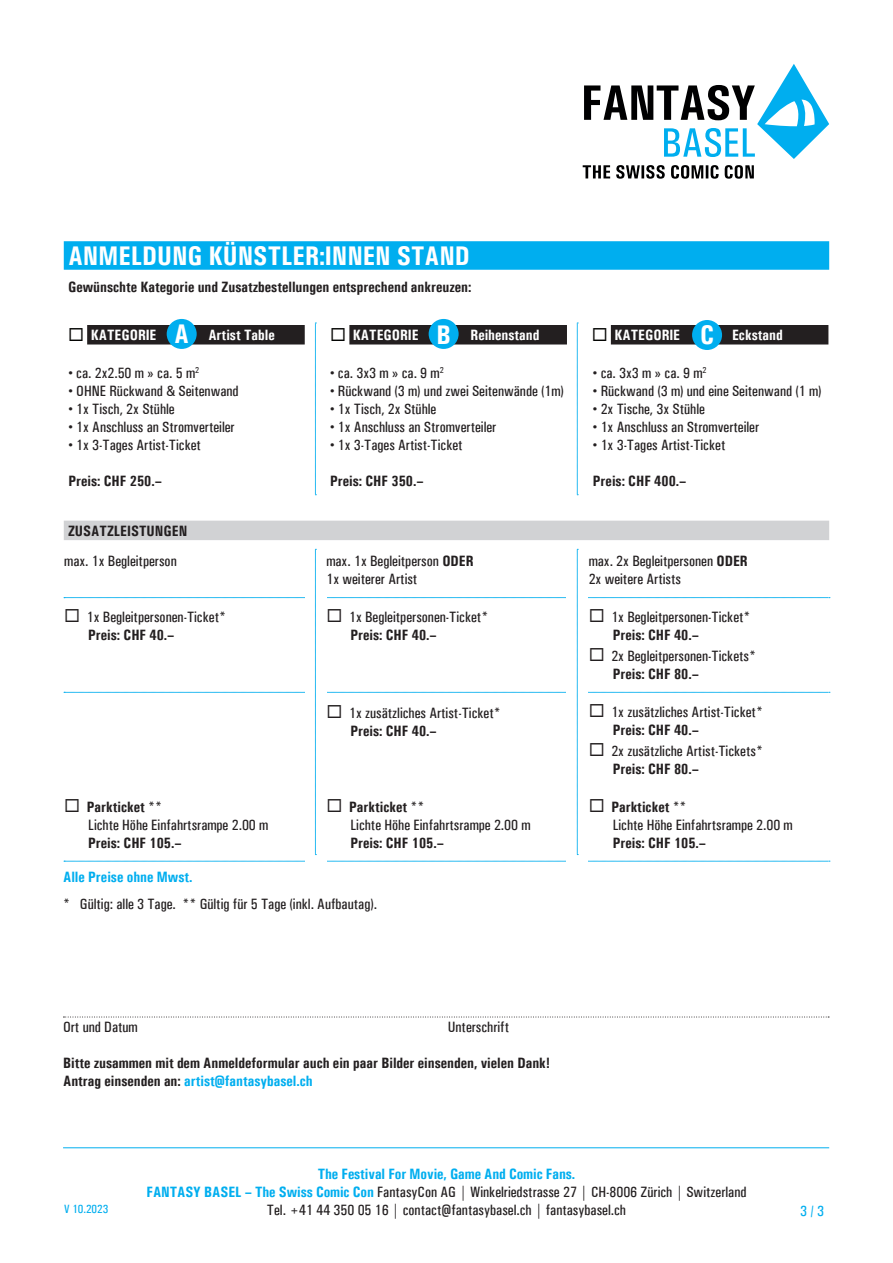
<style>
.page{position:relative;width:893px;height:1263px;background:#fff}
.page>*{position:absolute;margin:0;border:0;box-sizing:border-box;transform-origin:0 0}
.t1{font:700 condensed 27px "Univers";color:#fff}
.t2{font:500 condensed 15px/18px "Univers";color:#231f20}
.t3{font:700 condensed 15px/18px "Univers";color:#231f20}
.t4{font:700 condensed 15px/18px "Univers";letter-spacing:-.005em;color:#00aeef;text-align:center}
.t5{font:700 condensed 15px "Univers";color:#fff}
.t6{font:500 condensed 15px "Univers";color:#00aeef}
.t7{font:500 condensed 12px "Univers";color:#00aeef}
.s1{color:#040503}
.s2{font-size:27px}
.s3{font-size:9px}
.s4{font-weight:700}
.s5{color:#00aeef}
.s6{font-weight:500;color:#231f20}
</style>
<div class="page">
<svg style="left:64px;top:861px;width:766px;height:1px"></svg>
<div style="left:305px;top:580px;width:21px;height:295px;background:#fff"></div>
<div style="left:566px;top:580px;width:22px;height:287px;background:#fff"></div>
<svg style="left:64px;top:549px;width:766px;height:306px"></svg>
<svg style="left:584px;top:64px;width:245px;height:95px"></svg>
<svg style="left:583px;top:165px;width:27px;height:13px"></svg>
<svg style="left:616px;top:165px;width:49px;height:14px"></svg>
<svg style="left:671px;top:165px;width:48px;height:14px"></svg>
<svg style="left:725px;top:165px;width:29px;height:14px"></svg>
<div style="left:64px;top:241px;width:765px;height:29px;background:#00aeef"></div>
<svg style="left:315px;top:323px;width:1px;height:172px"></svg>
<svg style="left:577px;top:323px;width:1px;height:172px"></svg>
<div style="left:64px;top:521px;width:765px;height:19px;background:#d1d2d4"></div>
<svg style="left:63px;top:1017px;width:766px;height:1px"></svg>
<div style="left:87px;top:325px;width:218px;height:19px;background:#231f20"></div>
<div style="left:349px;top:325px;width:218px;height:19px;background:#231f20"></div>
<div style="left:611px;top:325px;width:217px;height:19px;background:#231f20"></div>
<div style="left:167px;top:319px;width:30px;height:30px;background:#00aeef;border-radius:50%"></div>
<div style="left:429px;top:319px;width:30px;height:30px;background:#00aeef;border-radius:50%"></div>
<div style="left:692px;top:320px;width:30px;height:30px;background:#00aeef;border-radius:50%"></div>
<hr style="left:63px;top:1147px;width:766px;height:1px;background:#00aeef">
<h1 class="t1" style="left:68px;top:240px;width:403px">ANMELDUNG KÜNSTLER:INNEN STAND</h1>
<p class="t3" style="left:68px;top:277px;width:405px">Gewünschte Kategorie und Zusatzbestellungen entsprechend ankreuzen:</p>
<p class="t5" style="left:68px;top:326px;width:208px"><span class="s1">◻</span> KATEGORIE <span class="s2">A</span> Artist Table</p>
<p class="t5" style="left:330px;top:326px;width:211px"><span class="s1">◻</span> KATEGORIE <span class="s2">B</span> Reihenstand</p>
<p class="t5" style="left:592px;top:326px;width:192px"><span class="s1">◻</span> KATEGORIE <span class="s2">C</span> Eckstand</p>
<p class="t2" style="left:68px;top:364px;width:132px"><span class="s3">•</span> ca. 2x2.50 m » ca. 5 m<sup>2</sup></p>
<p class="t2" style="left:68px;top:382px;width:172px"><span class="s3">•</span> OHNE Rückwand &amp; Seitenwand</p>
<p class="t2" style="left:68px;top:400px;width:108px"><span class="s3">•</span> 1x Tisch, 2x Stühle</p>
<p class="t2" style="left:68px;top:418px;width:168px"><span class="s3">•</span> 1x Anschluss an Stromverteiler</p>
<p class="t2" style="left:68px;top:436px;width:134px"><span class="s3">•</span> 1x 3-Tages Artist-Ticket</p>
<p class="t3" style="left:68px;top:471px;width:95px">Preis: CHF 250.–</p>
<p class="t3" style="left:68px;top:522px;width:121px">ZUSATZLEISTUNGEN</p>
<p class="t2" style="left:64px;top:552px;width:114px">max. 1x Begleitperson</p>
<p class="t2" style="left:88px;top:608px;width:139px;text-indent:-24px">◻ 1x Begleitpersonen-Ticket*<br><span class="s4">Preis: CHF 40.–</span></p>
<p class="t2" style="left:88px;top:798px;width:182px;text-indent:-24px">◻ <span class="s4">Parkticket</span> **<br>Lichte Höhe Einfahrtsrampe 2.00 m</p>
<p class="t3" style="left:88px;top:834px;width:95px">Preis: CHF 105.–</p>
<p class="t2" style="left:330px;top:364px;width:115px"><span class="s3">•</span> ca. 3x3 m » ca. 9 m<sup>2</sup></p>
<p class="t2" style="left:330px;top:382px;width:235px"><span class="s3">•</span> Rückwand (3 m) und zwei Seitenwände (1m)</p>
<p class="t2" style="left:330px;top:400px;width:108px"><span class="s3">•</span> 1x Tisch, 2x Stühle</p>
<p class="t2" style="left:330px;top:418px;width:168px"><span class="s3">•</span> 1x Anschluss an Stromverteiler</p>
<p class="t2" style="left:330px;top:436px;width:134px"><span class="s3">•</span> 1x 3-Tages Artist-Ticket</p>
<p class="t3" style="left:330px;top:471px;width:95px">Preis: CHF 350.–</p>
<p class="t2" style="left:326px;top:552px;width:149px">max. 1x Begleitperson <span class="s4">ODER<br></span>1x weiterer Artist</p>
<p class="t2" style="left:350px;top:608px;width:139px;text-indent:-24px">◻ 1x Begleitpersonen-Ticket*<br><span class="s4">Preis: CHF 40.–</span></p>
<p class="t2" style="left:350px;top:704px;width:152px;text-indent:-24px">◻ 1x zusätzliches Artist-Ticket*<br><span class="s4">Preis: CHF 40.–</span></p>
<p class="t2" style="left:350px;top:798px;width:182px;text-indent:-24px">◻ <span class="s4">Parkticket</span> **<br>Lichte Höhe Einfahrtsrampe 2.00 m</p>
<p class="t3" style="left:350px;top:834px;width:95px">Preis: CHF 105.–</p>
<p class="t4" style="left:63px;top:868px;width:131px">Alle Preise ohne Mwst.</p>
<p class="t2" style="left:63px;top:894px;width:315px">* Gültig: alle 3 Tage. ** Gültig für 5 Tage (inkl. Aufbautag).</p>
<p class="t2" style="left:593px;top:364px;width:115px"><span class="s3">•</span> ca. 3x3 m » ca. 9 m<sup>2</sup></p>
<p class="t2" style="left:593px;top:382px;width:230px"><span class="s3">•</span> Rückwand (3 m) und eine Seitenwand (1 m)</p>
<p class="t2" style="left:593px;top:400px;width:114px"><span class="s3">•</span> 2x Tische, 3x Stühle</p>
<p class="t2" style="left:593px;top:418px;width:168px"><span class="s3">•</span> 1x Anschluss an Stromverteiler</p>
<p class="t2" style="left:593px;top:436px;width:134px"><span class="s3">•</span> 1x 3-Tages Artist-Ticket</p>
<p class="t3" style="left:593px;top:471px;width:95px">Preis: CHF 400.–</p>
<p class="t2" style="left:589px;top:552px;width:161px">max. 2x Begleitpersonen <span class="s4">ODER<br></span>2x weitere Artists</p>
<p class="t2" style="left:613px;top:608px;width:139px;text-indent:-24px">◻ 1x Begleitpersonen-Ticket*<br><span class="s4">Preis: CHF 40.–</span></p>
<p class="t2" style="left:613px;top:647px;width:145px;text-indent:-24px">◻ 2x Begleitpersonen-Tickets*<br><span class="s4">Preis: CHF 80.–</span></p>
<p class="t2" style="left:613px;top:703px;width:152px;text-indent:-24px">◻ 1x zusätzliches Artist-Ticket*<br><span class="s4">Preis: CHF 40.–</span></p>
<p class="t2" style="left:613px;top:742px;width:152px;text-indent:-24px">◻ 2x zusätzliche Artist-Tickets*<br><span class="s4">Preis: CHF 80.–</span></p>
<p class="t2" style="left:613px;top:798px;width:182px;text-indent:-24px">◻ <span class="s4">Parkticket</span> **<br>Lichte Höhe Einfahrtsrampe 2.00 m</p>
<p class="t3" style="left:613px;top:834px;width:95px">Preis: CHF 105.–</p>
<p class="t2" style="left:63px;top:1018px;width:76px">Ort und Datum</p>
<p class="t2" style="left:448px;top:1018px;width:63px">Unterschrift</p>
<p class="t3" style="left:63px;top:1054px;width:489px">Bitte zusammen mit dem Anmeldeformular auch ein paar Bilder einsenden, vielen Dank!<br>Antrag einsenden an: <span class="s5">artist@fantasybasel.ch</span></p>
<p class="t4" style="left:146px;top:1165px;width:601px">The Festival For Movie, Game And Comic Fans.<br>FANTASY BASEL – The Swiss Comic Con <span class="s6">FantasyCon AG | Winkelriedstrasse 27 | CH-8006 Zürich | Switzerland</span></p>
<p class="t7" style="left:64px;top:1202px;width:46px">V 10.2023</p>
<p class="t2" style="left:267px;top:1201px;width:361px">Tel. +41 44 350 05 16 | contact@fantasybasel.ch | fantasybasel.ch</p>
<p class="t6" style="left:800px;top:1202px;width:25px">3 / 3</p>
</div>
